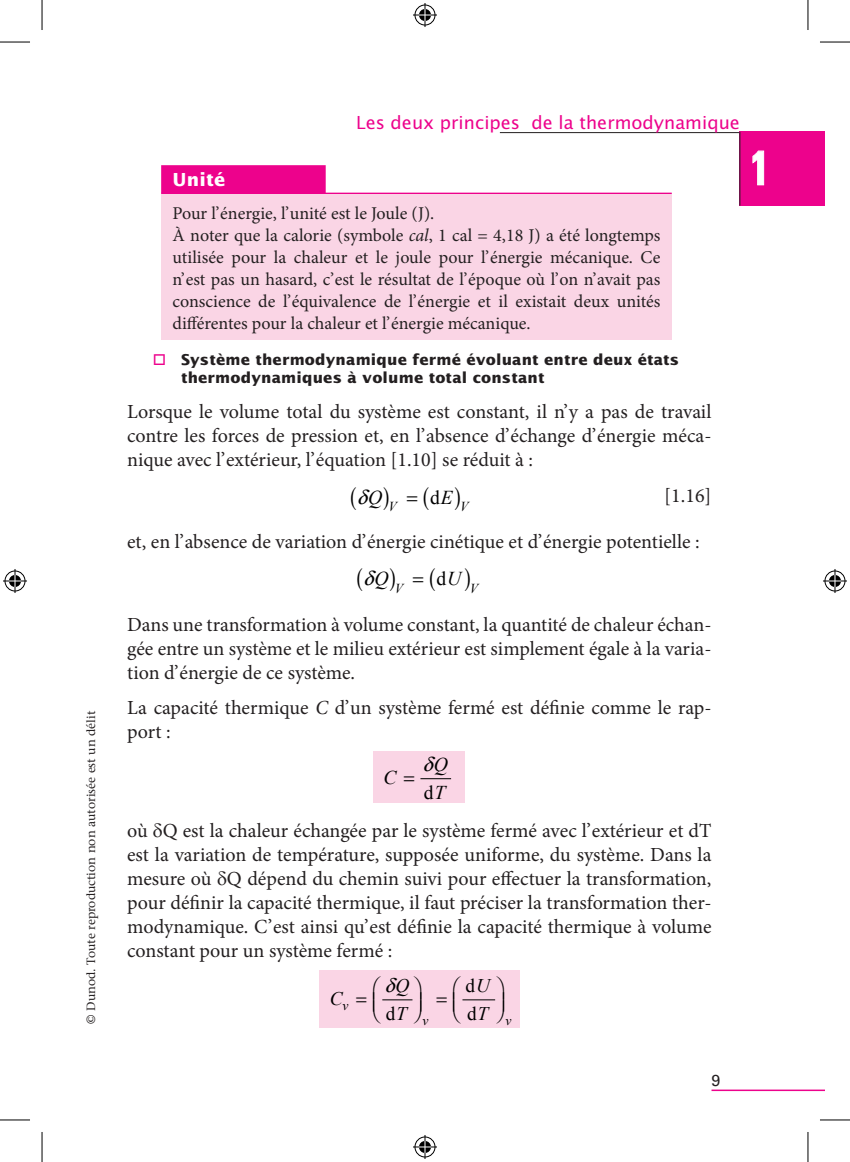
<style>
.page{position:relative;width:850px;height:1162px;background:#fff}
.page>*{position:absolute;margin:0;border:0;box-sizing:border-box;transform-origin:0 0}
.t1{font:700 condensed 48.4px "Univers LT Std";color:#fff;scale:.82 1}
.t2{font:20px/24px "Minion Pro";color:#231f20;text-align:justify}
.t3{font:19.6px "Times New Roman";color:#000}
.t4{font:italic 19.6px "Times New Roman";color:#000}
.t5{font:19.2px "Times New Roman";color:#000}
.t6{font:italic 19.2px "Times New Roman";color:#000}
.t7{font:18px/22px "Minion Pro";color:#231f20}
.t8{font:18px "Lucida Sans Std";color:#ed028c}
.t9{font:700 18px "Lucida Sans Std";letter-spacing:.01em;color:#fff}
.t10{font:16px "Univers LT Std";color:#231f20}
.t11{font:700 15px/18px "Lucida Sans Std";letter-spacing:.01em;color:#231f20}
.t12{font:italic 13.6px "Times New Roman";color:#000}
.t13{font:italic 13.4px "Times New Roman";color:#000}
.t14{font:500 12px "Stone Serif Std";color:#231f20}
.s1{font-style:italic}
</style>
<div class="page">
<hr style="left:500px;top:132px;width:239px;height:1px;background:#231f20">
<hr style="left:711px;top:1089px;width:113px;height:1px;background:#ed028c">
<div style="left:739px;top:132px;width:85px;height:74px;background:#ed028c"></div>
<svg style="left:752px;top:150px;width:12px;height:36px"></svg>
<hr style="left:739px;top:132px;width:1px;height:73px;background:#231f20">
<div style="left:161px;top:165px;width:164px;height:28px;background:#ed028c"></div>
<hr style="left:161px;top:193px;width:510px;height:2px;background:#ed028c">
<div style="left:161px;top:194px;width:510px;height:146px;background:#fad5e5"></div>
<div style="left:373px;top:750px;width:92px;height:52px;background:#fad5e5"></div>
<svg style="left:421px;top:778px;width:29px;height:1px"></svg>
<div style="left:319px;top:970px;width:200px;height:57px;background:#fad5e5"></div>
<hr style="left:463px;top:999px;width:31px;height:1px;background:#000">
<hr style="left:0;top:42px;width:30px;height:1px;background:#000">
<hr style="left:819px;top:42px;width:30px;height:1px;background:#000">
<hr style="left:0;top:1119px;width:30px;height:1px;background:#000">
<hr style="left:819px;top:1119px;width:30px;height:1px;background:#000">
<hr style="left:42px;top:0;width:1px;height:30px;background:#000">
<hr style="left:42px;top:1131px;width:1px;height:30px;background:#000">
<hr style="left:807px;top:0;width:1px;height:30px;background:#000">
<hr style="left:807px;top:1131px;width:1px;height:30px;background:#000">
<svg style="left:413px;top:3px;width:24px;height:24px"></svg>
<svg style="left:413px;top:1135px;width:24px;height:23px"></svg>
<svg style="left:3px;top:569px;width:24px;height:24px"></svg>
<svg style="left:823px;top:569px;width:23px;height:24px"></svg>
<svg style="left:382px;top:999px;width:31px;height:2px"></svg>
<p class="t14" style="left:84px;top:1023px;width:314px;rotate:-90deg">© Dunod. Toute reproduction non autorisée est un délit</p>
<p class="t9" style="left:172px;top:170px;width:54px">Unité</p>
<p class="t8" style="left:356px;top:112px;width:385px">Les deux principes de la thermodynamique</p>
<p class="t7" style="left:172px;top:202px;width:489px">Pour l’énergie, l’unité est le Joule (J).<br>À noter que la calorie (symbole <span class="s1">cal</span>, 1 cal = 4,18 J) a été longtemps utilisée pour la chaleur et le joule pour l’énergie mécanique. Ce n’est pas un hasard, c’est le résultat de l’époque où l’on n’avait pas conscience de l’équivalence de l’énergie et il existait deux unités différentes pour la chaleur et l’énergie mécanique.</p>
<p class="t11" style="left:181px;top:351px;width:499px">Système thermodynamique fermé évoluant entre deux états thermodynamiques à volume total constant</p>
<p class="t2" style="left:127px;top:400px;width:585px">Lorsque le volume total du système est constant, il n’y a pas de travail contre les forces de pression et, en l’absence d’échange d’énergie méca&shy;nique avec l’extérieur, l’équation [1.10] se réduit à :</p>
<p class="t3" style="left:430px;top:484px;width:24px">d<span class="s1">E</span></p>
<p class="t12" style="left:388px;top:497px;width:10px">V</p>
<p class="t12" style="left:460px;top:497px;width:10px">V</p>
<p class="t4" style="left:368px;top:483px;width:16px">Q</p>
<p class="t2" style="left:664px;top:483px;width:49px">[1.16]</p>
<p class="t2" style="left:127px;top:530px;width:574px">et, en l’absence de variation d’énergie cinétique et d’énergie potentielle :</p>
<p class="t3" style="left:436px;top:565px;width:26px">d<span class="s1">U</span></p>
<p class="t12" style="left:395px;top:578px;width:10px">V</p>
<p class="t12" style="left:470px;top:578px;width:10px">V</p>
<p class="t4" style="left:374px;top:564px;width:16px">Q</p>
<p class="t2" style="left:127px;top:612px;width:586px">Dans une transformation à volume constant, la quantité de chaleur échan&shy;gée entre un système et le milieu extérieur est simplement égale à la varia&shy;tion d’énergie de ce système.</p>
<p class="t2" style="left:127px;top:695px;width:586px">La capacité thermique <span class="s1">C</span> d’un système fermé est définie comme le rap&shy;port :</p>
<p class="t4" style="left:433px;top:751px;width:16px">Q</p>
<p class="t4" style="left:383px;top:763px;width:15px">C</p>
<p class="t2" style="left:127px;top:818px;width:585px">où Q est la chaleur échangée par le système fermé avec l’extérieur et dT est la variation de température, supposée uniforme, du système. Dans la mesure où Q dépend du chemin suivi pour effectuer la transformation, pour définir la capacité thermique, il faut préciser la transformation ther&shy;modynamique. C’est ainsi qu’est définie la capacité thermique à volume constant pour un système fermé :</p>
<p class="t5" style="left:465px;top:972px;width:26px">d<span class="s1">U</span></p>
<p class="t5" style="left:385px;top:1000px;width:23px">d<span class="s1">T</span></p>
<p class="t5" style="left:467px;top:1000px;width:23px">d<span class="s1">T</span></p>
<p class="t3" style="left:424px;top:779px;width:23px">d<span class="s1">T</span></p>
<p class="t6" style="left:395px;top:972px;width:15px">Q</p>
<p class="t6" style="left:330px;top:985px;width:14px">C</p>
<p class="t13" style="left:342px;top:995px;width:7px">v</p>
<p class="t13" style="left:422px;top:1011px;width:7px">v</p>
<p class="t13" style="left:505px;top:1011px;width:7px">v</p>
<h1 class="t1" style="left:750px;top:138px;width:23px">1</h1>
<p class="t10" style="left:711px;top:1070px;width:10px">9</p>
</div>
